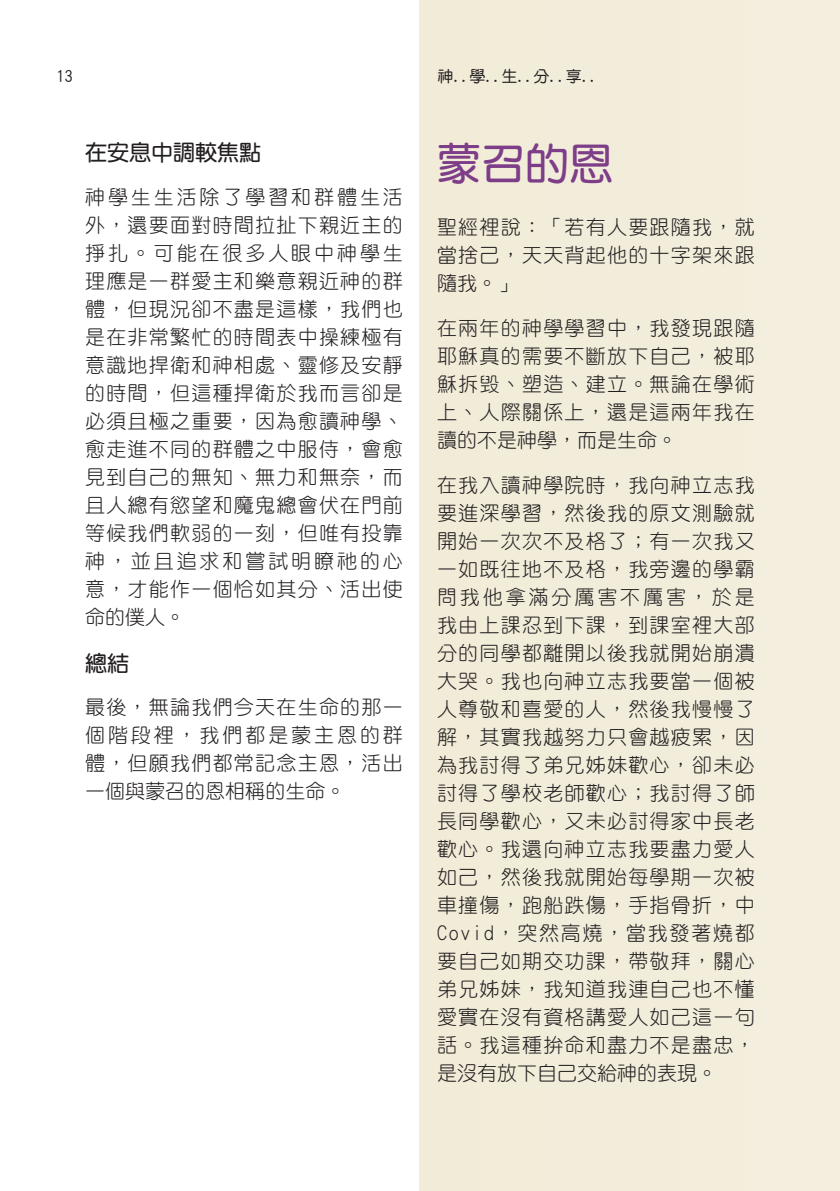
<style>
.page{position:relative;width:840px;height:1191px;background:#fff}
.page>*{position:absolute;margin:0;border:0;box-sizing:border-box;transform-origin:0 0}
.t1{font:44px "DF Yuan Bd HK BF";color:#7d3d88}
.t2{font:22px "DF Yuan Bd HK BF";color:#231f20}
.t3{font:20px/28px "DF Yuan Lt HK BF";letter-spacing:.06em;color:#231f20;text-align:justify}
.t4{font:16px "DF Yuan Md HK BF";color:#231f20}
</style>
<div class="page">
<div style="left:420px;top:0;width:419px;height:1191px;background:#f2eddb"></div>
<p class="t4" style="left:57px;top:68px;width:17px">13</p>
<p class="t4" style="left:437px;top:68px;width:161px">神..學..生..分..享..</p>
<p class="t2" style="left:85px;top:142px;width:178px">在安息中調較焦點</p>
<p class="t3" style="left:85px;top:183px;width:319px">神學生生活除了學習和群體生活外，還要面對時間拉扯下親近主的掙扎。可能在很多人眼中神學生理應是一群愛主和樂意親近神的群體，但現況卻不盡是這樣，我們也是在非常繁忙的時間表中操練極有意識地捍衛和神相處、靈修及安靜的時間，但這種捍衛於我而言卻是必須且極之重要，因為愈讀神學、愈走進不同的群體之中服侍，會愈見到自己的無知、無力和無奈，而且人總有慾望和魔鬼總會伏在門前等候我們軟弱的一刻，但唯有投靠神，並且追求和嘗試明瞭祂的心意，才能作一個恰如其分、活出使命的僕人。</p>
<p class="t2" style="left:85px;top:652px;width:45px">總結</p>
<p class="t3" style="left:85px;top:693px;width:319px">最後，無論我們今天在生命的那一個階段裡，我們都是蒙主恩的群體，但願我們都常記念主恩，活出一個與蒙召的恩相稱的生命。</p>
<h1 class="t1" style="left:437px;top:142px;width:177px">蒙召的恩</h1>
<p class="t3" style="left:437px;top:212px;width:319px">聖經裡說：「若有人要跟隨我，就當捨己，天天背起他的十字架來跟隨我。」</p>
<p class="t3" style="left:437px;top:313px;width:319px">在兩年的神學學習中，我發現跟隨耶穌真的需要不斷放下自己，被耶穌拆毁、塑造、建立。無論在學術上、人際關係上，還是這兩年我在讀的不是神學，而是生命。</p>
<p class="t3" style="left:437px;top:470px;width:319px">在我入讀神學院時，我向神立志我要進深學習，然後我的原文測驗就開始一次次不及格了；有一次我又一如既往地不及格，我旁邊的學霸問我他拿滿分厲害不厲害，於是我由上課忍到下課，到課室裡大部分的同學都離開以後我就開始崩潰大哭。我也向神立志我要當一個被人尊敬和喜愛的人，然後我慢慢了解，其實我越努力只會越疲累，因為我討得了弟兄姊妹歡心，卻未必討得了學校老師歡心；我討得了師長同學歡心，又未必討得家中長老歡心。我還向神立志我要盡力愛人如己，然後我就開始每學期一次被車撞傷，跑船跌傷，手指骨折，中Covid，突然高燒，當我發著燒都要自己如期交功課，帶敬拜，關心弟兄姊妹，我知道我連自己也不懂愛實在沒有資格講愛人如己這一句話。我這種拚命和盡力不是盡忠，是沒有放下自己交給神的表現。</p>
</div>
